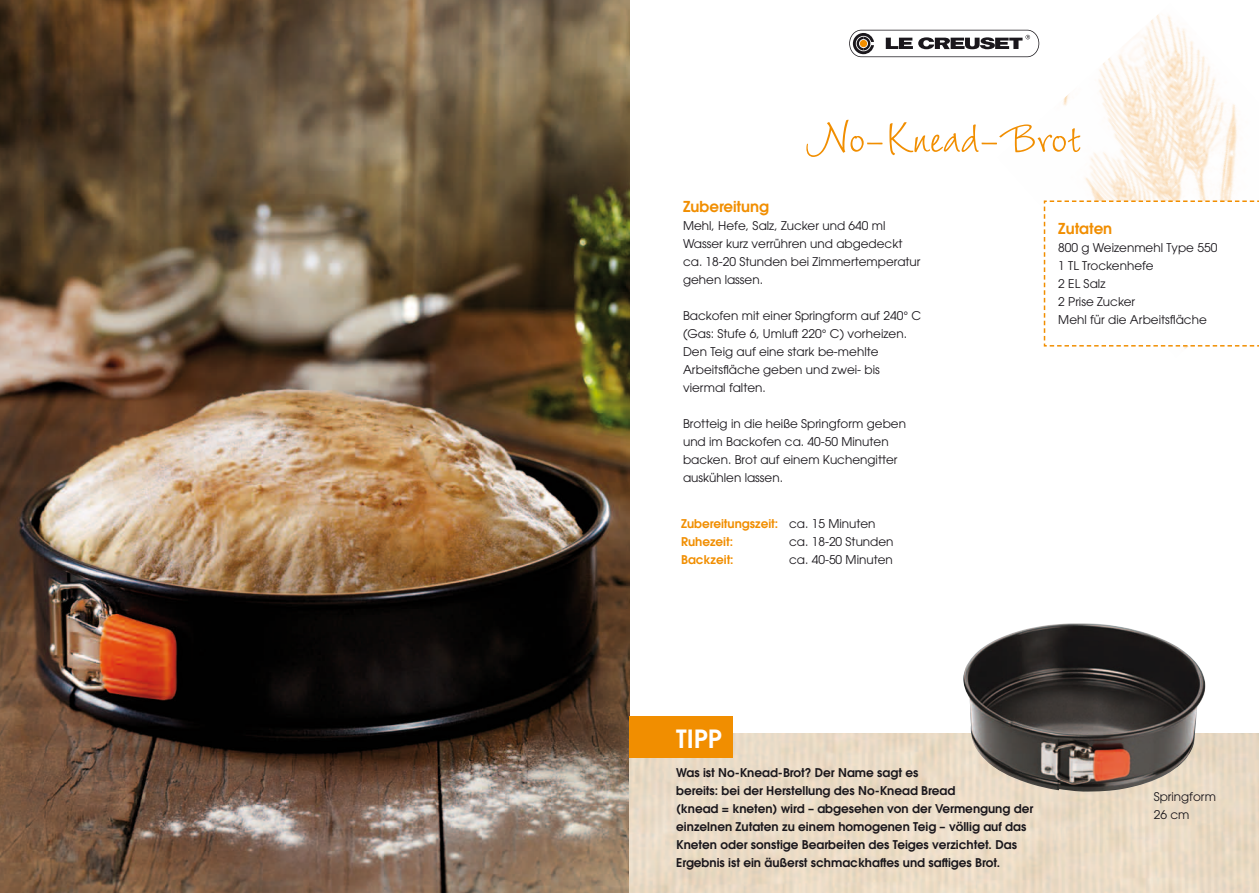
<style>
.page{position:relative;width:1259px;height:893px;background:#fff}
.page>*{position:absolute;margin:0;border:0;box-sizing:border-box;transform-origin:0 0}
.t1{font:60px "Wiesbaden Swing Roman";color:#f18e00}
.t2{font:600 24.9px "ITC Avant Garde Pro";color:#fff}
.t3{font:600 15px "ITC Avant Garde Pro";color:#f18e00}
.t4{font:12px/18px "ITC Avant Garde Pro";color:#1a171c}
.t5{font:600 12px/18px "ITC Avant Garde Pro";color:#1a171c}
.t6{font:600 12px/18px "ITC Avant Garde Pro";color:#f18e00}
.s1{font-weight:400;color:#1a171c}
</style>
<div class="page">
<img style="left:0;top:0;width:629px;height:893px">
<img style="left:997px;top:14px;width:240px;height:335px">
<svg style="left:1043px;top:200px;width:216px;height:147px"></svg>
<svg style="left:849px;top:30px;width:190px;height:27px"></svg>
<img style="left:629px;top:733px;width:630px;height:160px">
<div style="left:629px;top:716px;width:103px;height:42px;background:#f18e00"></div>
<img style="left:963px;top:623px;width:242px;height:169px">
<h1 class="t1" style="left:806px;top:104px;width:277px">No-Knead-Brot</h1>
<p class="t3" style="left:683px;top:196px;width:87px">Zubereitung</p>
<p class="t4" style="left:683px;top:216px;width:239px">Mehl, Hefe, Salz, Zucker und 640 ml<br>Wasser kurz verrühren und abgedeckt ca. 18-20 Stunden bei Zimmertemperatur gehen lassen.</p>
<p class="t4" style="left:683px;top:306px;width:240px">Backofen mit einer Springform auf 240° C (Gas: Stufe 6, Umluft 220° C) vorheizen.<br>Den Teig auf eine stark be-mehlte<br>Arbeitsfläche geben und zwei- bis viermal falten.</p>
<p class="t4" style="left:683px;top:414px;width:224px">Brotteig in die heiße Springform geben und im Backofen ca. 40-50 Minuten backen. Brot auf einem Kuchengitter auskühlen lassen.</p>
<p class="t6" style="left:681px;top:514px;width:196px">Zubereitungszeit: <span class="s1">ca. 15 Minuten<br></span>Ruhezeit:</p>
<p class="t4" style="left:789px;top:532px;width:106px">ca. 18-20 Stunden</p>
<p class="t6" style="left:681px;top:550px;width:54px">Backzeit:</p>
<p class="t4" style="left:789px;top:550px;width:105px">ca. 40-50 Minuten</p>
<p class="t3" style="left:1058px;top:218px;width:55px">Zutaten</p>
<p class="t4" style="left:1058px;top:238px;width:160px">800 g Weizenmehl Type 550<br>1 TL Trockenhefe<br>2 EL Salz<br>2 Prise Zucker<br>Mehl für die Arbeitsfläche</p>
<h2 class="t2" style="left:676px;top:722px;width:47px">TIPP</h2>
<p class="t5" style="left:676px;top:763px;width:358px">Was ist No-Knead-Brot? Der Name sagt es<br>bereits: bei der Herstellung des No-Knead Bread<br>(knead = kneten) wird – abgesehen von der Vermengung der einzelnen Zutaten zu einem homogenen Teig – völlig auf das Kneten oder sonstige Bearbeiten des Teiges verzichtet. Das Ergebnis ist ein äußerst schmackhaftes und saftiges Brot.</p>
<p class="t4" style="left:1153px;top:787px;width:64px">Springform<br>26 cm</p>
</div>
